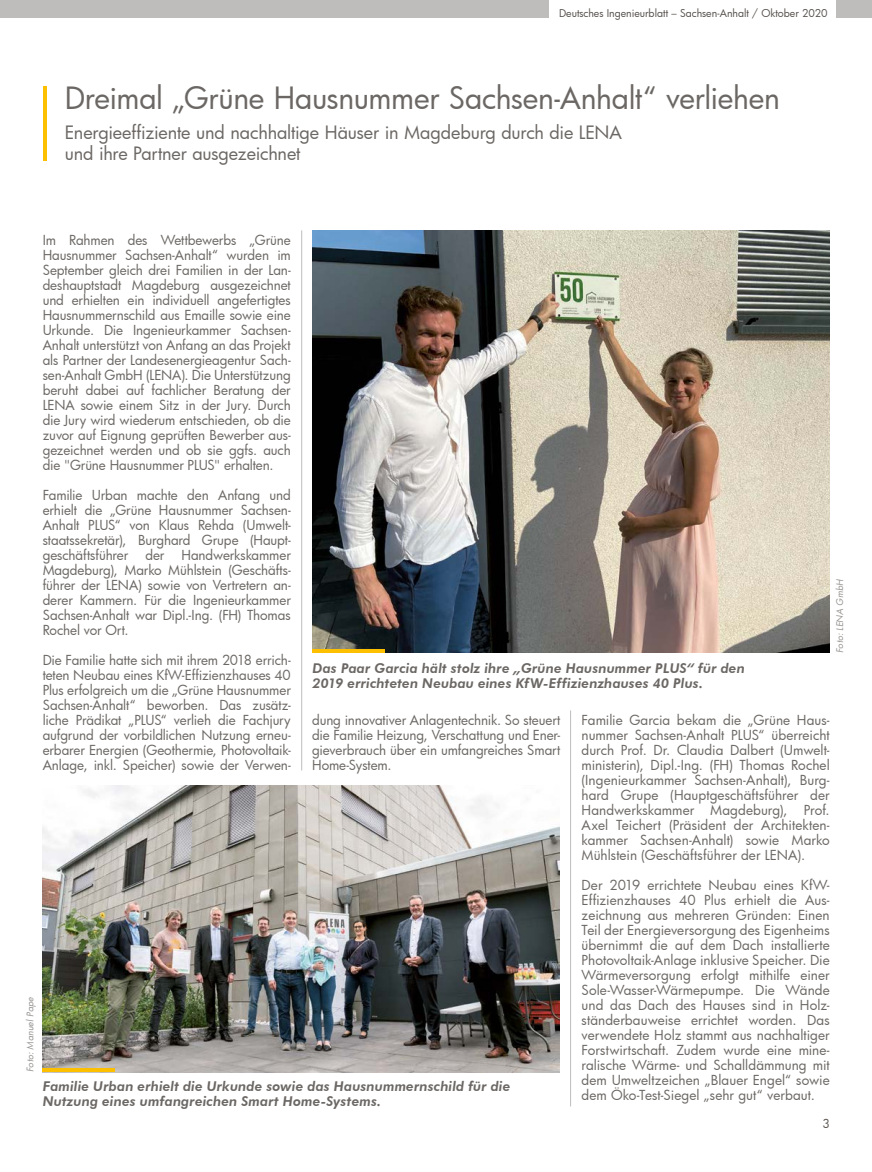
<style>
.page{position:relative;width:872px;height:1172px;background:#fff}
.page>*{position:absolute;margin:0;border:0;box-sizing:border-box;transform-origin:0 0}
.t1{font:30px "Futura Bk";letter-spacing:-.01em;color:#6b6764}
.t2{font:18px/21.6px "Futura Bk";letter-spacing:-.015em;color:#6b6764}
.t3{font:13.5px/15px "Futura Bk";letter-spacing:-.005em;color:#6b6764;text-align:justify}
.t4{font:italic 800 13.5px/15px "Futura BT";letter-spacing:.005em;color:#6b6764}
.t5{font:12px "Futura Bk";color:#57514d}
.t6{font:10.5px "Futura Bk";color:#57514d}
.t7{font:italic 9px "Futura Bk";letter-spacing:.015em;color:#949290}
</style>
<div class="page">
<div style="left:836px;top:0;width:35px;height:18px;background:#bebdbc"></div>
<div style="left:0;top:0;width:549px;height:18px;background:#bebdbc"></div>
<hr style="left:43px;top:86px;width:3px;height:74px;background:#fdc000">
<hr style="left:301px;top:230px;width:1px;height:540px;background:#bebdbc">
<hr style="left:570px;top:710px;width:1px;height:396px;background:#bebdbc">
<img style="left:43px;top:785px;width:517px;height:287px">
<img style="left:312px;top:230px;width:517px;height:423px">
<hr style="left:312px;top:650px;width:73px;height:3px;background:#fdc000">
<hr style="left:43px;top:1068px;width:72px;height:4px;background:#fdc000">
<p class="t6" style="left:559px;top:6px;width:270px">Deutsches Ingenieurblatt – Sachsen-Anhalt / Oktober 2020</p>
<h1 class="t1" style="left:65px;top:77px;width:716px">Dreimal „Grüne Hausnummer Sachsen-Anhalt“ verliehen</h1>
<h2 class="t2" style="left:65px;top:121px;width:559px">Energieeffiziente und nachhaltige Häuser in Magdeburg durch die LENA und ihre Partner ausgezeichnet</h2>
<p class="t3" style="left:43px;top:233px;width:250px">Im Rahmen des Wettbewerbs „Grüne Hausnummer Sachsen-Anhalt“ wurden im September gleich drei Familien in der Lan&shy;deshauptstadt Magdeburg ausgezeichnet und erhielten ein individuell angefertigtes Hausnummernschild aus Emaille sowie eine Urkunde. Die Ingenieurkammer Sachsen-Anhalt unterstützt von Anfang an das Projekt als Partner der Landesenergieagentur Sach&shy;sen-Anhalt GmbH (LENA). Die Unterstützung beruht dabei auf fachlicher Beratung der LENA sowie einem Sitz in der Jury. Durch die Jury wird wiederum entschieden, ob die zuvor auf Eignung geprüften Bewerber aus&shy;gezeichnet werden und ob sie ggfs. auch die "Grüne Hausnummer PLUS" erhalten.</p>
<p class="t3" style="left:43px;top:488px;width:250px">Familie Urban machte den Anfang und erhielt die „Grüne Hausnummer Sachsen-Anhalt PLUS“ von Klaus Rehda (Umwelt&shy;staatssekretär), Burghard Grupe (Haupt&shy;geschäftsführer</p>
<p class="t3" style="left:43px;top:548px;width:250px;text-indent:139px">Handwerkskammer Magdeburg), Marko Mühlstein (Geschäfts&shy;führer der LENA) sowie von Vertretern an&shy;derer Kammern. Für die Ingenieurkammer Sachsen-Anhalt war Dipl.-Ing. (FH) Thomas Rochel vor Ort.</p>
<p class="t3" style="left:43px;top:653px;width:250px">Die Familie hatte sich mit ihrem 2018 errich&shy;teten Neubau eines KfW-Effizienzhauses 40<br>Plus erfolgreich um die „Grüne Hausnummer Sachsen-Anhalt“ beworben. Das zusätz&shy;liche Prädikat „PLUS“ verlieh die Fachjury aufgrund der vorbildlichen Nutzung erneu&shy;erbarer Energien (Geothermie, Photovoltaik-Anlage, inkl. Speicher) sowie der Verwen-</p>
<p class="t3" style="left:145px;top:548px;width:20px">der</p>
<p class="t7" style="left:833px;top:653px;width:76px;rotate:-90deg">Foto: LENA GmbH</p>
<p class="t4" style="left:312px;top:660px;width:434px">Das Paar Garcia hält stolz ihre „Grüne Hausnummer PLUS“ für den<br>2019 errichteten Neubau eines KfW-Effizienzhauses 40 Plus.</p>
<p class="t3" style="left:312px;top:713px;width:250px">dung innovativer Anlagentechnik. So steuert die Familie Heizung, Verschattung und Ener&shy;gieverbrauch über ein umfangreiches Smart Home-System.</p>
<p class="t3" style="left:581px;top:713px;width:250px">Familie Garcia bekam die „Grüne Haus&shy;nummer Sachsen-Anhalt PLUS“ überreicht durch Prof. Dr. Claudia Dalbert (Umwelt&shy;ministerin), Dipl.-Ing. (FH) Thomas Rochel (Ingenieurkammer Sachsen-Anhalt), Burg&shy;hard Grupe (Hauptgeschäftsführer der Handwerkskammer Magdeburg), Prof.<br>Axel Teichert (Präsident der Architekten&shy;kammer Sachsen-Anhalt) sowie Marko Mühlstein (Geschäftsführer der LENA).</p>
<p class="t3" style="left:581px;top:878px;width:250px">Der 2019 errichtete Neubau eines KfW-Effizienzhauses 40 Plus erhielt die Aus&shy;zeichnung aus mehreren Gründen: Einen Teil der Energieversorgung des Eigenheims übernimmt die auf dem Dach installierte Photovoltaik-Anlage inklusive Speicher. Die Wärmeversorgung erfolgt mithilfe einer Sole-Wasser-Wärmepumpe. Die Wände und das Dach des Hauses sind in Holz&shy;ständerbauweise errichtet worden. Das verwendete Holz stammt aus nachhaltiger Forstwirtschaft. Zudem wurde eine mine&shy;ralische Wärme- und Schalldämmung mit dem Umweltzeichen „Blauer Engel“ sowie dem Öko-Test-Siegel „sehr gut“ verbaut.</p>
<p class="t7" style="left:24px;top:1072px;width:77px;rotate:-90deg">Foto: Manuel Pape</p>
<p class="t4" style="left:43px;top:1079px;width:469px">Familie Urban erhielt die Urkunde sowie das Hausnummernschild für die<br>Nutzung eines umfangreichen Smart Home-Systems.</p>
<p class="t5" style="left:822px;top:1115px;width:9px">3</p>
</div>
